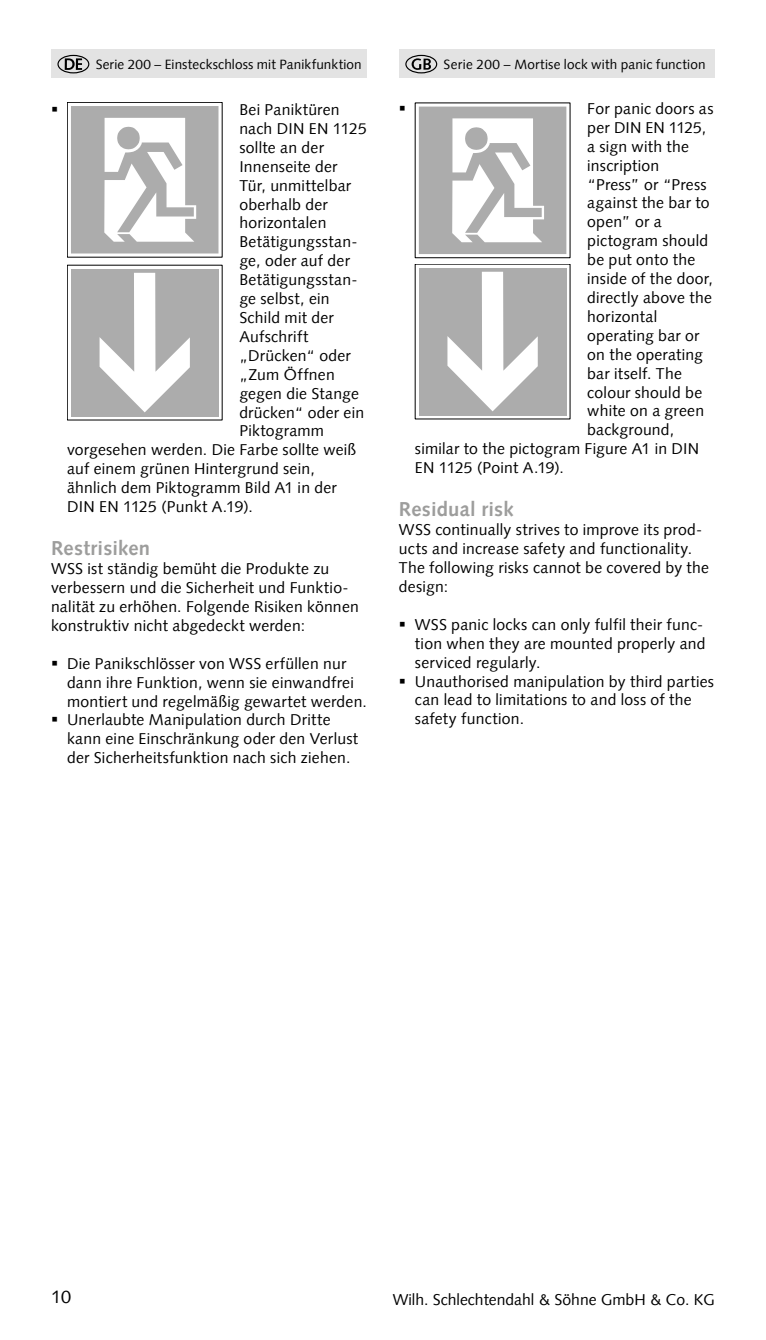
<style>
.page{position:relative;width:766px;height:1340px;background:#fff}
.page>*{position:absolute;margin:0;border:0;box-sizing:border-box;transform-origin:0 0}
.t1{font:700 20.25px "Syntax Com";letter-spacing:.01em;color:#9d9d9c}
.t2{font:18px "Syntax Com";color:#000}
.t3{font:15.75px/18.9px "Syntax Com";letter-spacing:.015em;color:#000}
.t4{font:13.5px "Syntax Com";letter-spacing:.015em;color:#000}
</style>
<div class="page">
<div style="left:51px;top:49px;width:316px;height:29px;background:#e3e3e3"></div>
<div style="left:399px;top:49px;width:315px;height:29px;background:#e3e3e3"></div>
<div style="left:405px;top:55px;width:32px;height:18px;border:1px solid #000;border-radius:50%"></div>
<svg style="left:411px;top:58px;width:20px;height:12px"></svg>
<div style="left:57px;top:55px;width:32px;height:18px;border:1px solid #000;border-radius:50%"></div>
<svg style="left:65px;top:58px;width:17px;height:12px"></svg>
<div style="left:71px;top:269px;width:147px;height:147px;background:#acacac"></div>
<svg style="left:99px;top:273px;width:91px;height:139px"></svg>
<div style="left:67px;top:102px;width:155px;height:155px;border:1px solid #000"></div>
<svg style="left:71px;top:106px;width:147px;height:147px"></svg>
<div style="left:419px;top:268px;width:147px;height:147px;background:#acacac"></div>
<svg style="left:447px;top:272px;width:90px;height:139px"></svg>
<svg style="left:419px;top:107px;width:147px;height:147px"></svg>
<p class="t4" style="left:96px;top:56px;width:267px">Serie 200 – Einsteckschloss mit Panikfunktion</p>
<p class="t4" style="left:443px;top:56px;width:263px">Serie 200 – Mortise lock with panic function</p>
<p class="t3" style="left:239px;top:100px;width:102px">Bei Paniktüren</p>
<p class="t3" style="left:239px;top:119px;width:129px">nach DIN EN 1125</p>
<p class="t3" style="left:239px;top:138px;width:86px">sollte an der</p>
<p class="t3" style="left:239px;top:157px;width:100px">Innenseite der</p>
<p class="t3" style="left:239px;top:176px;width:113px">Tür, unmittelbar</p>
<p class="t3" style="left:239px;top:195px;width:90px">oberhalb der</p>
<p class="t3" style="left:239px;top:213px;width:89px">horizontalen</p>
<p class="t3" style="left:239px;top:232px;width:120px">Betätigungsstan-</p>
<p class="t3" style="left:239px;top:251px;width:112px">ge, oder auf der</p>
<p class="t3" style="left:239px;top:270px;width:120px">Betätigungsstan-</p>
<p class="t3" style="left:239px;top:289px;width:92px">ge selbst, ein</p>
<p class="t3" style="left:239px;top:308px;width:96px">Schild mit der</p>
<p class="t3" style="left:239px;top:327px;width:70px">Aufschrift</p>
<p class="t3" style="left:239px;top:346px;width:113px">„Drücken“ oder</p>
<p class="t3" style="left:239px;top:365px;width:97px">„Zum Öffnen</p>
<p class="t3" style="left:239px;top:384px;width:121px">gegen die Stange</p>
<p class="t3" style="left:239px;top:402px;width:126px">drücken“ oder ein</p>
<p class="t3" style="left:239px;top:421px;width:86px">Piktogramm</p>
<p class="t3" style="left:67px;top:440px;width:291px">vorgesehen werden. Die Farbe sollte weiß</p>
<p class="t3" style="left:67px;top:459px;width:249px">auf einem grünen Hintergrund sein,</p>
<p class="t3" style="left:67px;top:478px;width:271px">ähnlich dem Piktogramm Bild A1 in der</p>
<p class="t3" style="left:67px;top:497px;width:187px">DIN EN 1125 (Punkt A.19).</p>
<p class="t1" style="left:51px;top:536px;width:101px">Restrisiken</p>
<p class="t3" style="left:51px;top:559px;width:309px">WSS ist ständig bemüht die Produkte zu verbessern und die Sicherheit und Funktio&shy;nalität zu erhöhen. Folgende Risiken können konstruktiv nicht abgedeckt werden:</p>
<p class="t3" style="left:67px;top:654px;width:301px">Die Panikschlösser von WSS erfüllen nur dann ihre Funktion, wenn sie einwandfrei montiert und regelmäßig gewartet werden.<br>Unerlaubte Manipulation durch Dritte kann eine Einschränkung oder den Verlust der Sicherheitsfunktion nach sich ziehen.</p>
<p class="t3" style="left:587px;top:99px;width:128px">For panic doors as</p>
<p class="t3" style="left:587px;top:118px;width:120px">per DIN EN 1125,</p>
<p class="t3" style="left:587px;top:137px;width:103px">a sign with the</p>
<p class="t3" style="left:587px;top:156px;width:73px">inscription</p>
<p class="t3" style="left:587px;top:175px;width:121px">“Press” or “Press</p>
<p class="t3" style="left:587px;top:194px;width:124px">against the bar to</p>
<p class="t3" style="left:587px;top:212px;width:76px">open” or a</p>
<p class="t3" style="left:587px;top:231px;width:123px">pictogram should</p>
<p class="t3" style="left:587px;top:250px;width:110px">be put onto the</p>
<p class="t3" style="left:587px;top:269px;width:127px">inside of the door,</p>
<p class="t3" style="left:587px;top:288px;width:126px">directly above the</p>
<p class="t3" style="left:587px;top:307px;width:71px">horizontal</p>
<p class="t3" style="left:587px;top:326px;width:114px">operating bar or</p>
<p class="t3" style="left:587px;top:345px;width:117px">on the operating</p>
<p class="t3" style="left:587px;top:364px;width:96px">bar itself. The</p>
<p class="t3" style="left:587px;top:383px;width:116px">colour should be</p>
<p class="t3" style="left:587px;top:401px;width:118px">white on a green</p>
<p class="t3" style="left:587px;top:420px;width:88px">background,</p>
<p class="t3" style="left:415px;top:439px;width:286px">similar to the pictogram Figure A1 in DIN</p>
<p class="t3" style="left:415px;top:458px;width:150px">EN 1125 (Point A.19).</p>
<p class="t1" style="left:399px;top:497px;width:116px">Residual risk</p>
<p class="t3" style="left:399px;top:520px;width:311px">WSS continually strives to improve its prod&shy;ucts and increase safety and functionality.<br>The following risks cannot be covered by the design:</p>
<p class="t3" style="left:415px;top:615px;width:300px">WSS panic locks can only fulfil their func&shy;tion when they are mounted properly and serviced regularly.<br>Unauthorised manipulation by third parties can lead to limitations to and loss of the safety function.</p>
<p class="t2" style="left:51px;top:1286px;width:22px">10</p>
<p class="t3" style="left:393px;top:1289px;width:323px">Wilh. Schlechtendahl &amp; Söhne GmbH &amp; Co. KG</p>
</div>
